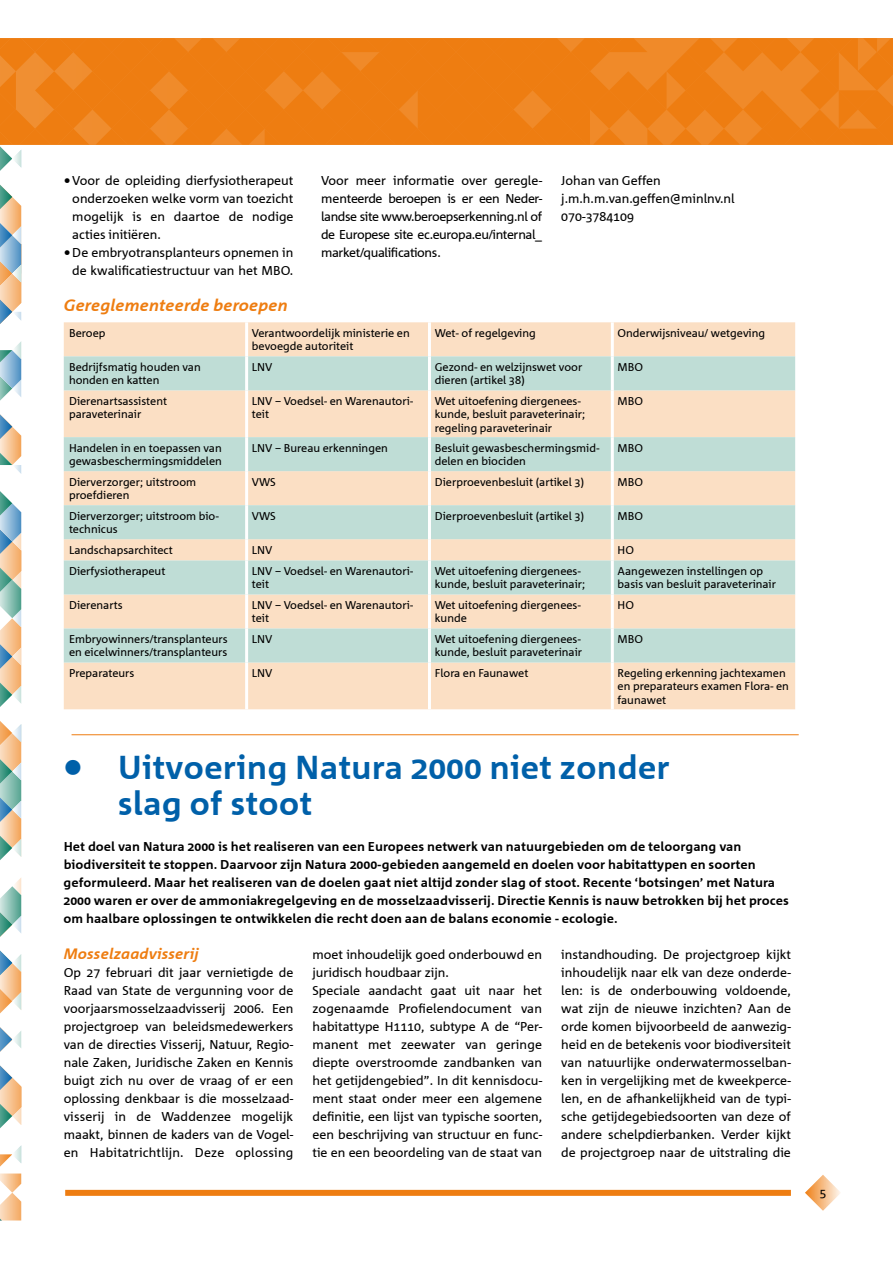
<style>
.page{position:relative;width:893px;height:1263px;background:#fff}
.page>*{position:absolute;margin:0;border:0;box-sizing:border-box;transform-origin:0 0}
.t1{font:700 33px/36px "Agrofont";color:#0060a9}
.t2{font:italic 700 16.5px "Agrofont";color:#ee7d11}
.t3{font:italic 700 15px "Agrofont";color:#ee7d11}
.t4{font:12.75px/18px "Agrofont";color:#000;text-align:justify}
.t5{font:700 12.75px/18px "Agrofont";color:#000}
.t6{font:12px "Agrofont";color:#000}
.t7{font:11.25px/13.5px "Agrofont";color:#000}
</style>
<div class="page">
<svg style="left:805px;top:1175px;width:36px;height:36px"></svg>
<div style="left:65px;top:1190px;width:726px;height:6px;background:#ee7d11"></div>
<svg style="left:0;top:1065px;width:21px;height:63px"></svg>
<svg style="left:0;top:1027px;width:21px;height:25px"></svg>
<svg style="left:0;top:414px;width:21px;height:60px"></svg>
<svg style="left:0;top:185px;width:21px;height:139px"></svg>
<svg style="left:0;top:721px;width:21px;height:139px"></svg>
<svg style="left:0;top:342px;width:21px;height:59px"></svg>
<svg style="left:0;top:1173px;width:21px;height:47px"></svg>
<svg style="left:0;top:878px;width:21px;height:59px"></svg>
<svg style="left:0;top:1146px;width:21px;height:20px"></svg>
<svg style="left:0;top:951px;width:21px;height:62px"></svg>
<svg style="left:0;top:491px;width:21px;height:216px"></svg>
<svg style="left:0;top:38px;width:893px;height:133px"></svg>
<div style="left:64px;top:322px;width:731px;height:387px;background:#fbdfc4"></div>
<svg style="left:64px;top:356px;width:731px;height:306px;fill:#bfddd6"></svg>
<hr style="left:245px;top:322px;width:3px;height:34px;background:#fff">
<hr style="left:428px;top:322px;width:3px;height:34px;background:#fff">
<hr style="left:611px;top:322px;width:3px;height:34px;background:#fff">
<hr style="left:245px;top:356px;width:3px;height:34px;background:#fff">
<hr style="left:428px;top:356px;width:3px;height:34px;background:#fff">
<hr style="left:611px;top:356px;width:3px;height:34px;background:#fff">
<hr style="left:245px;top:390px;width:3px;height:47px;background:#fff">
<hr style="left:428px;top:390px;width:3px;height:47px;background:#fff">
<hr style="left:611px;top:390px;width:3px;height:47px;background:#fff">
<hr style="left:245px;top:437px;width:3px;height:34px;background:#fff">
<hr style="left:428px;top:437px;width:3px;height:34px;background:#fff">
<hr style="left:611px;top:437px;width:3px;height:34px;background:#fff">
<hr style="left:245px;top:471px;width:3px;height:34px;background:#fff">
<hr style="left:428px;top:471px;width:3px;height:34px;background:#fff">
<hr style="left:611px;top:471px;width:3px;height:34px;background:#fff">
<hr style="left:245px;top:505px;width:3px;height:34px;background:#fff">
<hr style="left:428px;top:505px;width:3px;height:34px;background:#fff">
<hr style="left:611px;top:505px;width:3px;height:34px;background:#fff">
<hr style="left:245px;top:539px;width:3px;height:21px;background:#fff">
<hr style="left:428px;top:539px;width:3px;height:21px;background:#fff">
<hr style="left:611px;top:539px;width:3px;height:21px;background:#fff">
<hr style="left:245px;top:560px;width:3px;height:34px;background:#fff">
<hr style="left:428px;top:560px;width:3px;height:34px;background:#fff">
<hr style="left:611px;top:560px;width:3px;height:34px;background:#fff">
<hr style="left:245px;top:594px;width:3px;height:34px;background:#fff">
<hr style="left:428px;top:594px;width:3px;height:34px;background:#fff">
<hr style="left:611px;top:594px;width:3px;height:34px;background:#fff">
<hr style="left:245px;top:628px;width:3px;height:34px;background:#fff">
<hr style="left:428px;top:628px;width:3px;height:34px;background:#fff">
<hr style="left:611px;top:628px;width:3px;height:34px;background:#fff">
<hr style="left:245px;top:662px;width:3px;height:47px;background:#fff">
<hr style="left:428px;top:662px;width:3px;height:47px;background:#fff">
<hr style="left:611px;top:662px;width:3px;height:47px;background:#fff">
<hr style="left:72px;top:734px;width:727px;height:1px;background:#ee7d11">
<p class="t4" style="left:72px;top:172px;width:223px;text-indent:-9px">•Voor de opleiding dierfysiotherapeut onderzoeken welke vorm van toezicht mogelijk is en daartoe de nodige acties initiëren.</p>
<p class="t4" style="left:64px;top:244px;width:231px;text-align:right">•De embryotransplanteurs opnemen in de kwalificatiestructuur van het MBO.</p>
<p class="t4" style="left:321px;top:172px;width:223px">Voor meer informatie over geregle&shy;menteerde beroepen is er een Neder&shy;landse site www.beroepserkenning.nl of de Europese site ec.europa.eu/internal_ market/qualifications.</p>
<p class="t4" style="left:561px;top:172px;width:175px;text-align:left">Johan van Geffen j.m.h.m.van.geffen@minlnv.nl<br>070-3784109</p>
<p class="t2" style="left:64px;top:296px;width:226px">Gereglementeerde beroepen</p>
<p class="t7" style="left:69px;top:326px;width:38px">Beroep</p>
<p class="t7" style="left:252px;top:326px;width:159px">Verantwoordelijk ministerie en bevoegde autoriteit</p>
<p class="t7" style="left:435px;top:326px;width:103px">Wet- of regelgeving</p>
<p class="t7" style="left:618px;top:326px;width:149px">Onderwijsniveau/ wetgeving</p>
<p class="t7" style="left:69px;top:360px;width:133px">Bedrijfsmatig houden van honden en katten</p>
<p class="t7" style="left:252px;top:360px;width:22px">LNV</p>
<p class="t7" style="left:435px;top:360px;width:149px">Gezond- en welzijnswet voor dieren (artikel 38)</p>
<p class="t7" style="left:618px;top:360px;width:27px">MBO</p>
<p class="t7" style="left:69px;top:394px;width:100px">Dierenartsassistent paraveterinair</p>
<p class="t7" style="left:252px;top:394px;width:163px">LNV – Voedsel- en Warenautori&shy;teit</p>
<p class="t7" style="left:435px;top:394px;width:152px">Wet uitoefening diergenees&shy;kunde, besluit paraveterinair; regeling paraveterinair</p>
<p class="t7" style="left:618px;top:394px;width:27px">MBO</p>
<p class="t7" style="left:69px;top:441px;width:154px">Handelen in en toepassen van gewasbeschermingsmiddelen</p>
<p class="t7" style="left:252px;top:441px;width:138px">LNV – Bureau erkenningen</p>
<p class="t7" style="left:435px;top:441px;width:166px">Besluit gewasbeschermingsmid&shy;delen en biociden</p>
<p class="t7" style="left:618px;top:441px;width:27px">MBO</p>
<p class="t7" style="left:69px;top:475px;width:129px">Dierverzorger; uitstroom proefdieren</p>
<p class="t7" style="left:252px;top:475px;width:26px">VWS</p>
<p class="t7" style="left:435px;top:475px;width:151px">Dierproevenbesluit (artikel 3)</p>
<p class="t7" style="left:618px;top:475px;width:27px">MBO</p>
<p class="t7" style="left:69px;top:509px;width:151px">Dierverzorger; uitstroom bio&shy;technicus</p>
<p class="t7" style="left:252px;top:509px;width:26px">VWS</p>
<p class="t7" style="left:435px;top:509px;width:151px">Dierproevenbesluit (artikel 3)</p>
<p class="t7" style="left:618px;top:509px;width:27px">MBO</p>
<p class="t7" style="left:69px;top:543px;width:105px">Landschapsarchitect</p>
<p class="t7" style="left:252px;top:543px;width:22px">LNV</p>
<p class="t7" style="left:618px;top:543px;width:18px">HO</p>
<p class="t7" style="left:69px;top:565px;width:98px">Dierfysiotherapeut</p>
<p class="t7" style="left:252px;top:565px;width:163px">LNV – Voedsel- en Warenautori&shy;teit</p>
<p class="t7" style="left:435px;top:565px;width:152px">Wet uitoefening diergenees&shy;kunde, besluit paraveterinair;</p>
<p class="t7" style="left:618px;top:565px;width:160px">Aangewezen instellingen op basis van besluit paraveterinair</p>
<p class="t7" style="left:69px;top:599px;width:55px">Dierenarts</p>
<p class="t7" style="left:252px;top:599px;width:163px">LNV – Voedsel- en Warenautori&shy;teit</p>
<p class="t7" style="left:435px;top:599px;width:148px">Wet uitoefening diergenees&shy;kunde</p>
<p class="t7" style="left:618px;top:599px;width:18px">HO</p>
<p class="t7" style="left:69px;top:633px;width:160px">Embryowinners/transplanteurs en eicelwinners/transplanteurs</p>
<p class="t7" style="left:252px;top:633px;width:22px">LNV</p>
<p class="t7" style="left:435px;top:633px;width:149px">Wet uitoefening diergenees&shy;kunde, besluit paraveterinair</p>
<p class="t7" style="left:618px;top:633px;width:27px">MBO</p>
<p class="t7" style="left:69px;top:667px;width:67px">Preparateurs</p>
<p class="t7" style="left:252px;top:667px;width:22px">LNV</p>
<p class="t7" style="left:435px;top:667px;width:95px">Flora en Faunawet</p>
<p class="t7" style="left:618px;top:667px;width:173px">Regeling erkenning jachtexamen en preparateurs examen Flora- en faunawet</p>
<h1 class="t1" style="left:118px;top:750px;width:554px;text-indent:-54px">• Uitvoering natura 2000 niet zonder slag of stoot</h1>
<p class="t5" style="left:63px;top:838px;width:727px">Het doel van Natura 2000 is het realiseren van een Europees netwerk van natuurgebieden om de teloorgang van biodiversiteit te stoppen. Daarvoor zijn Natura 2000-gebieden aangemeld en doelen voor habitattypen en soorten geformuleerd. Maar het realiseren van de doelen gaat niet altijd zonder slag of stoot. Recente ‘botsingen’ met Natura 2000 waren er over de ammoniakregelgeving en de mosselzaadvisserij. Directie Kennis is nauw betrokken bij het proces om haalbare oplossingen te ontwikkelen die recht doen aan de balans economie - ecologie.</p>
<p class="t3" style="left:64px;top:945px;width:137px">Mosselzaadvisserij</p>
<p class="t4" style="left:64px;top:964px;width:231px">Op 27 februari dit jaar vernietigde de Raad van State de vergunning voor de voorjaarsmosselzaadvisserij 2006. Een projectgroep van beleidsmedewerkers van de directies Visserij, Natuur, Regio&shy;nale Zaken, Juridische zaken en Kennis buigt zich nu over de vraag of er een oplossing denkbaar is die mosselzaad&shy;visserij in de Waddenzee mogelijk maakt, binnen de kaders van de Vogel&shy;en Habitatrichtlijn. Deze oplossing</p>
<p class="t4" style="left:313px;top:946px;width:231px;text-align:left">moet inhoudelijk goed onderbouwd en juridisch houdbaar zijn.<br>Speciale aandacht gaat uit naar het zogenaamde Profielendocument van habitattype H1110, subtype A de “Per&shy;manent met zeewater van geringe diepte overstroomde zandbanken van het getijdengebied”. In dit kennisdocu&shy;ment staat onder meer een algemene definitie, een lijst van typische soorten, een beschrijving van structuur en func&shy;tie en een beoordeling van de staat van</p>
<p class="t4" style="left:561px;top:946px;width:231px">instandhouding. De projectgroep kijkt inhoudelijk naar elk van deze onderde&shy;len: is de onderbouwing voldoende, wat zijn de nieuwe inzichten? Aan de orde komen bijvoorbeeld de aanwezig&shy;heid en de betekenis voor biodiversiteit van natuurlijke onderwatermosselban&shy;ken in vergelijking met de kweekperce&shy;len, en de afhankelijkheid van de typi&shy;sche getijdegebiedsoorten van deze of andere schelpdierbanken. Verder kijkt de projectgroep naar de uitstraling die</p>
<p class="t6" style="left:820px;top:1187px;width:8px">5</p>
</div>
